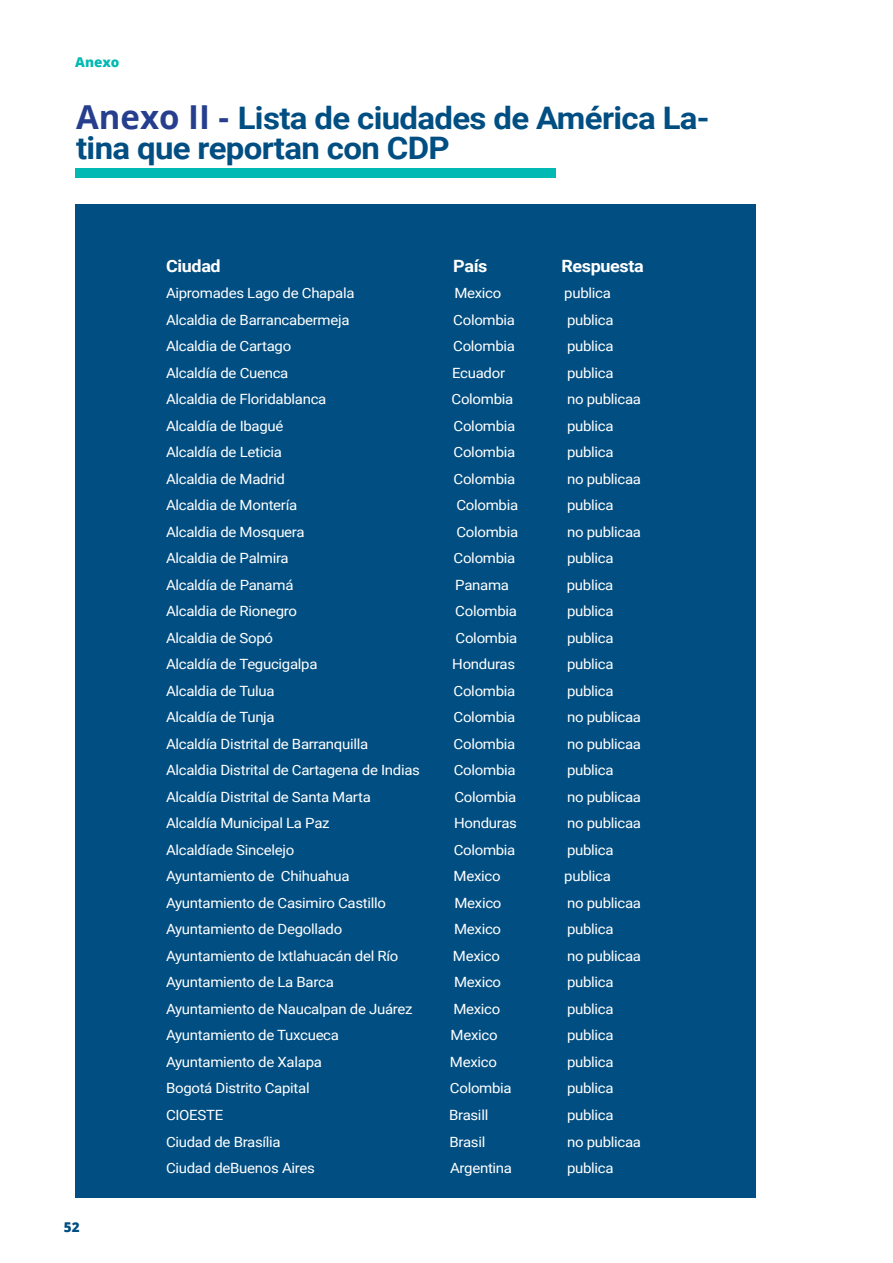
<style>
.page{position:relative;width:893px;height:1263px;background:#fff}
.page>*{position:absolute;margin:0;border:0;box-sizing:border-box;transform-origin:0 0}
.Intro_Azul_-_2_2{font:700 31.05px/30px "Roboto";letter-spacing:-.02em;color:#004e82;scale:1.06 1}
.Corpo_Box_Negativo{font:700 16.95px "Roboto";letter-spacing:-.02em;color:#fff;scale:1.06 1}
.Corpo_Box_Negativo-2{font:14.1px "Roboto";letter-spacing:-.02em;color:#fff;scale:1.06 1}
.t1{font:800 13.5px "Open Sans";color:#03b9b4}
.t2{font:800 13.5px "Open Sans";color:#004e82}
.s1{font-family:"Open Sans";font-size:33px;color:#253f8e}
</style>
<div class="page">
<div style="left:75px;top:204px;width:681px;height:994px;background:#004e82"></div>
<div style="left:75px;top:168px;width:481px;height:10px;background:#03b9b4"></div>
<p class="t1" style="left:75px;top:52px;width:46px">Anexo</p>
<p class="Intro_Azul_-_2_2" style="left:76px;top:102px;width:599px"><span class="s1">Anexo II -</span> Lista de ciudades de América La&shy;tina que reportan con CDP</p>
<p class="t2" style="left:64px;top:1216px;width:17px">52</p>
<p class="Corpo_Box_Negativo" style="left:166px;top:254px;width:53px">Ciudad</p>
<p class="Corpo_Box_Negativo" style="left:453px;top:254px;width:34px">País</p>
<p class="Corpo_Box_Negativo" style="left:561px;top:254px;width:79px">Respuesta</p>
<p class="Corpo_Box_Negativo-2" style="left:166px;top:283px;width:179px">Aipromades Lago de Chapala</p>
<p class="Corpo_Box_Negativo-2" style="left:454px;top:283px;width:46px">Mexico</p>
<p class="Corpo_Box_Negativo-2" style="left:564px;top:283px;width:45px">publica</p>
<p class="Corpo_Box_Negativo-2" style="left:166px;top:310px;width:175px">Alcaldia de Barrancabermeja</p>
<p class="Corpo_Box_Negativo-2" style="left:453px;top:310px;width:60px">Colombia</p>
<p class="Corpo_Box_Negativo-2" style="left:567px;top:310px;width:45px">publica</p>
<p class="Corpo_Box_Negativo-2" style="left:166px;top:336px;width:120px">Alcaldia de Cartago</p>
<p class="Corpo_Box_Negativo-2" style="left:453px;top:336px;width:60px">Colombia</p>
<p class="Corpo_Box_Negativo-2" style="left:567px;top:336px;width:45px">publica</p>
<p class="Corpo_Box_Negativo-2" style="left:166px;top:363px;width:117px">Alcaldía de Cuenca</p>
<p class="Corpo_Box_Negativo-2" style="left:452px;top:363px;width:51px">Ecuador</p>
<p class="Corpo_Box_Negativo-2" style="left:567px;top:363px;width:45px">publica</p>
<p class="Corpo_Box_Negativo-2" style="left:166px;top:389px;width:153px">Alcaldia de Floridablanca</p>
<p class="Corpo_Box_Negativo-2" style="left:452px;top:389px;width:60px">Colombia</p>
<p class="Corpo_Box_Negativo-2" style="left:567px;top:389px;width:71px">no publicaa</p>
<p class="Corpo_Box_Negativo-2" style="left:166px;top:416px;width:112px">Alcaldía de Ibagué</p>
<p class="Corpo_Box_Negativo-2" style="left:454px;top:416px;width:60px">Colombia</p>
<p class="Corpo_Box_Negativo-2" style="left:567px;top:416px;width:45px">publica</p>
<p class="Corpo_Box_Negativo-2" style="left:166px;top:442px;width:111px">Alcaldía de Leticia</p>
<p class="Corpo_Box_Negativo-2" style="left:454px;top:442px;width:60px">Colombia</p>
<p class="Corpo_Box_Negativo-2" style="left:567px;top:442px;width:45px">publica</p>
<p class="Corpo_Box_Negativo-2" style="left:166px;top:469px;width:114px">Alcaldia de Madrid</p>
<p class="Corpo_Box_Negativo-2" style="left:454px;top:469px;width:60px">Colombia</p>
<p class="Corpo_Box_Negativo-2" style="left:567px;top:469px;width:71px">no publicaa</p>
<p class="Corpo_Box_Negativo-2" style="left:166px;top:495px;width:125px">Alcaldia de Montería</p>
<p class="Corpo_Box_Negativo-2" style="left:456px;top:495px;width:60px">Colombia</p>
<p class="Corpo_Box_Negativo-2" style="left:567px;top:495px;width:45px">publica</p>
<p class="Corpo_Box_Negativo-2" style="left:166px;top:522px;width:132px">Alcaldia de Mosquera</p>
<p class="Corpo_Box_Negativo-2" style="left:456px;top:522px;width:60px">Colombia</p>
<p class="Corpo_Box_Negativo-2" style="left:567px;top:522px;width:71px">no publicaa</p>
<p class="Corpo_Box_Negativo-2" style="left:166px;top:548px;width:117px">Alcaldia de Palmira</p>
<p class="Corpo_Box_Negativo-2" style="left:454px;top:548px;width:60px">Colombia</p>
<p class="Corpo_Box_Negativo-2" style="left:567px;top:548px;width:45px">publica</p>
<p class="Corpo_Box_Negativo-2" style="left:166px;top:575px;width:122px">Alcaldía de Panamá</p>
<p class="Corpo_Box_Negativo-2" style="left:455px;top:575px;width:52px">Panama</p>
<p class="Corpo_Box_Negativo-2" style="left:567px;top:575px;width:45px">publica</p>
<p class="Corpo_Box_Negativo-2" style="left:166px;top:601px;width:125px">Alcaldia de Rionegro</p>
<p class="Corpo_Box_Negativo-2" style="left:455px;top:601px;width:60px">Colombia</p>
<p class="Corpo_Box_Negativo-2" style="left:567px;top:601px;width:45px">publica</p>
<p class="Corpo_Box_Negativo-2" style="left:166px;top:628px;width:103px">Alcaldia de Sopó</p>
<p class="Corpo_Box_Negativo-2" style="left:456px;top:628px;width:60px">Colombia</p>
<p class="Corpo_Box_Negativo-2" style="left:567px;top:628px;width:45px">publica</p>
<p class="Corpo_Box_Negativo-2" style="left:166px;top:654px;width:144px">Alcaldía de Tegucigalpa</p>
<p class="Corpo_Box_Negativo-2" style="left:452px;top:654px;width:61px">Honduras</p>
<p class="Corpo_Box_Negativo-2" style="left:567px;top:654px;width:45px">publica</p>
<p class="Corpo_Box_Negativo-2" style="left:166px;top:681px;width:104px">Alcaldia de Tulua</p>
<p class="Corpo_Box_Negativo-2" style="left:454px;top:681px;width:60px">Colombia</p>
<p class="Corpo_Box_Negativo-2" style="left:567px;top:681px;width:45px">publica</p>
<p class="Corpo_Box_Negativo-2" style="left:166px;top:707px;width:104px">Alcaldía de Tunja</p>
<p class="Corpo_Box_Negativo-2" style="left:454px;top:707px;width:60px">Colombia</p>
<p class="Corpo_Box_Negativo-2" style="left:567px;top:707px;width:71px">no publicaa</p>
<p class="Corpo_Box_Negativo-2" style="left:166px;top:734px;width:192px">Alcaldía Distrital de Barranquilla</p>
<p class="Corpo_Box_Negativo-2" style="left:454px;top:734px;width:60px">Colombia</p>
<p class="Corpo_Box_Negativo-2" style="left:567px;top:734px;width:71px">no publicaa</p>
<p class="Corpo_Box_Negativo-2" style="left:166px;top:760px;width:241px">Alcaldia Distrital de Cartagena de Indias</p>
<p class="Corpo_Box_Negativo-2" style="left:454px;top:760px;width:60px">Colombia</p>
<p class="Corpo_Box_Negativo-2" style="left:567px;top:760px;width:45px">publica</p>
<p class="Corpo_Box_Negativo-2" style="left:166px;top:787px;width:195px">Alcaldía Distrital de Santa Marta</p>
<p class="Corpo_Box_Negativo-2" style="left:454px;top:787px;width:60px">Colombia</p>
<p class="Corpo_Box_Negativo-2" style="left:567px;top:787px;width:71px">no publicaa</p>
<p class="Corpo_Box_Negativo-2" style="left:166px;top:813px;width:156px">Alcaldía Municipal La Paz</p>
<p class="Corpo_Box_Negativo-2" style="left:454px;top:813px;width:61px">Honduras</p>
<p class="Corpo_Box_Negativo-2" style="left:567px;top:813px;width:71px">no publicaa</p>
<p class="Corpo_Box_Negativo-2" style="left:166px;top:840px;width:122px">Alcaldíade Sincelejo</p>
<p class="Corpo_Box_Negativo-2" style="left:454px;top:840px;width:60px">Colombia</p>
<p class="Corpo_Box_Negativo-2" style="left:567px;top:840px;width:45px">publica</p>
<p class="Corpo_Box_Negativo-2" style="left:166px;top:866px;width:175px">Ayuntamiento de Chihuahua</p>
<p class="Corpo_Box_Negativo-2" style="left:454px;top:866px;width:46px">Mexico</p>
<p class="Corpo_Box_Negativo-2" style="left:564px;top:866px;width:45px">publica</p>
<p class="Corpo_Box_Negativo-2" style="left:166px;top:893px;width:209px">Ayuntamiento de Casimiro Castillo</p>
<p class="Corpo_Box_Negativo-2" style="left:454px;top:893px;width:46px">Mexico</p>
<p class="Corpo_Box_Negativo-2" style="left:567px;top:893px;width:71px">no publicaa</p>
<p class="Corpo_Box_Negativo-2" style="left:166px;top:919px;width:168px">Ayuntamiento de Degollado</p>
<p class="Corpo_Box_Negativo-2" style="left:454px;top:919px;width:46px">Mexico</p>
<p class="Corpo_Box_Negativo-2" style="left:567px;top:919px;width:45px">publica</p>
<p class="Corpo_Box_Negativo-2" style="left:166px;top:946px;width:221px">Ayuntamiento de Ixtlahuacán del Río</p>
<p class="Corpo_Box_Negativo-2" style="left:453px;top:946px;width:46px">Mexico</p>
<p class="Corpo_Box_Negativo-2" style="left:567px;top:946px;width:71px">no publicaa</p>
<p class="Corpo_Box_Negativo-2" style="left:166px;top:972px;width:160px">Ayuntamiento de La Barca</p>
<p class="Corpo_Box_Negativo-2" style="left:454px;top:972px;width:46px">Mexico</p>
<p class="Corpo_Box_Negativo-2" style="left:567px;top:972px;width:45px">publica</p>
<p class="Corpo_Box_Negativo-2" style="left:166px;top:999px;width:234px">Ayuntamiento de Naucalpan de Juárez</p>
<p class="Corpo_Box_Negativo-2" style="left:453px;top:999px;width:46px">Mexico</p>
<p class="Corpo_Box_Negativo-2" style="left:567px;top:999px;width:45px">publica</p>
<p class="Corpo_Box_Negativo-2" style="left:166px;top:1025px;width:165px">Ayuntamiento de Tuxcueca</p>
<p class="Corpo_Box_Negativo-2" style="left:451px;top:1025px;width:46px">Mexico</p>
<p class="Corpo_Box_Negativo-2" style="left:567px;top:1025px;width:45px">publica</p>
<p class="Corpo_Box_Negativo-2" style="left:166px;top:1052px;width:149px">Ayuntamiento de Xalapa</p>
<p class="Corpo_Box_Negativo-2" style="left:450px;top:1052px;width:46px">Mexico</p>
<p class="Corpo_Box_Negativo-2" style="left:567px;top:1052px;width:45px">publica</p>
<p class="Corpo_Box_Negativo-2" style="left:166px;top:1078px;width:137px">Bogotá Distrito Capital</p>
<p class="Corpo_Box_Negativo-2" style="left:450px;top:1078px;width:60px">Colombia</p>
<p class="Corpo_Box_Negativo-2" style="left:567px;top:1078px;width:45px">publica</p>
<p class="Corpo_Box_Negativo-2" style="left:166px;top:1105px;width:56px">CIOESTE</p>
<p class="Corpo_Box_Negativo-2" style="left:449px;top:1105px;width:38px">Brasill</p>
<p class="Corpo_Box_Negativo-2" style="left:567px;top:1105px;width:45px">publica</p>
<p class="Corpo_Box_Negativo-2" style="left:166px;top:1131px;width:110px">Ciudad de Brasília</p>
<p class="Corpo_Box_Negativo-2" style="left:450px;top:1131px;width:35px">Brasil</p>
<p class="Corpo_Box_Negativo-2" style="left:567px;top:1131px;width:71px">no publicaa</p>
<p class="Corpo_Box_Negativo-2" style="left:166px;top:1158px;width:142px">Ciudad deBuenos Aires</p>
<p class="Corpo_Box_Negativo-2" style="left:450px;top:1158px;width:60px">Argentina</p>
<p class="Corpo_Box_Negativo-2" style="left:567px;top:1158px;width:45px">publica</p>
</div>
